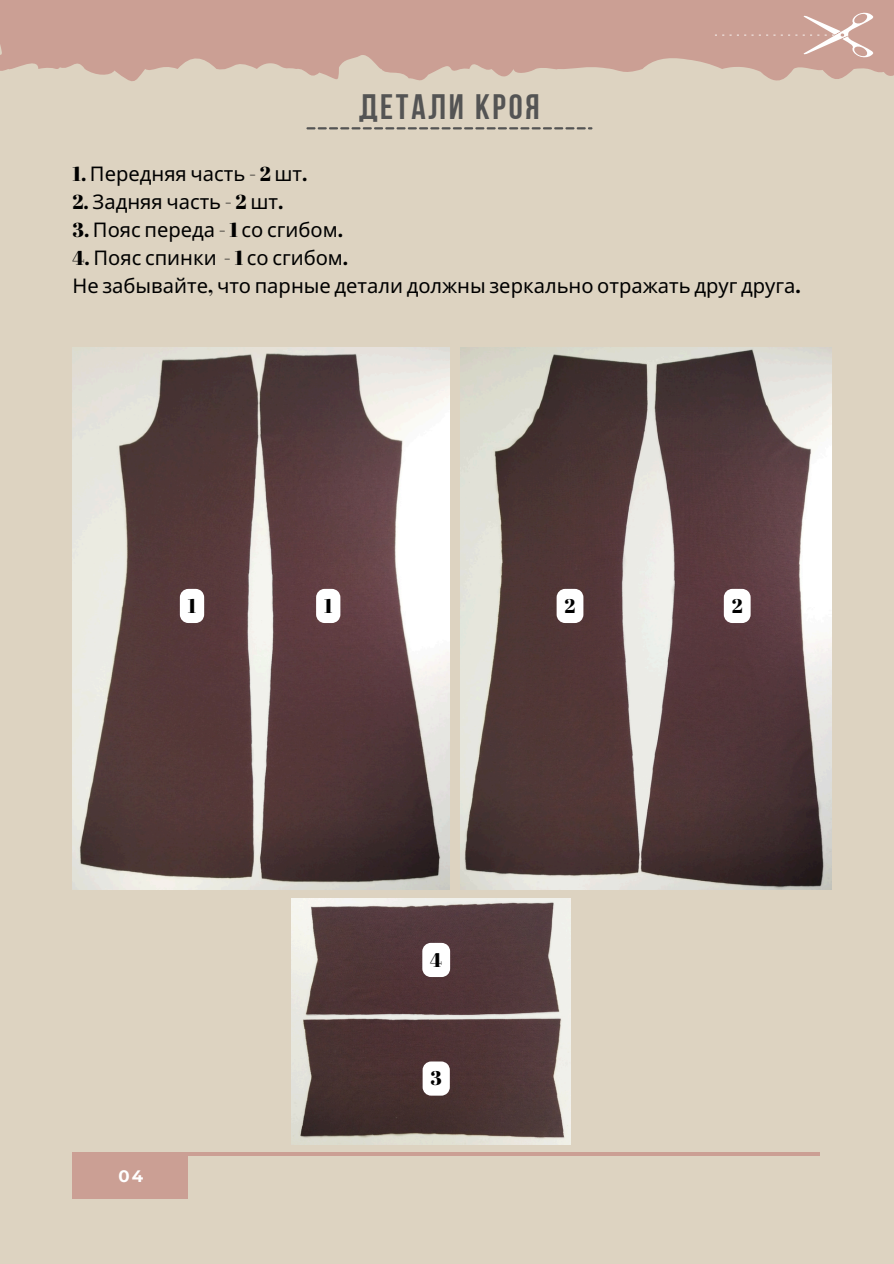
<style>
.page{position:relative;width:894px;height:1264px;background:#fff}
.page>*{position:absolute;margin:0;border:0;box-sizing:border-box;transform-origin:0 0}
.t1{font:35.25px "Bebas Neue Cyrillic";letter-spacing:.08em;color:#545454}
.t2{font:20.1px "Noto Sans";color:#000}
.t3{font:19.8px "Abril Fatface";color:#000}
.t4{font:700 16.5px "Montserrat";color:#fff}
.s1{font-family:"Abril Fatface"}
</style>
<div class="page">
<div style="left:0;top:0;width:893px;height:1263px;background:#ddd3c1"></div>
<div style="left:72px;top:1152px;width:115px;height:46px;background:#cb9f94"></div>
<hr style="left:72px;top:1152px;width:747px;height:3px;background:#cb9f94">
<svg style="left:0;top:0;width:893px;height:81px;fill:#cb9f94"></svg>
<svg style="left:744px;top:12px;width:131px;height:46px;background:#d0a99f"></svg>
<svg style="left:722px;top:35px;width:16px;height:1px"></svg>
<svg style="left:306px;top:127px;width:286px;height:2px"></svg>
<img style="left:460px;top:347px;width:371px;height:542px">
<img style="left:72px;top:347px;width:377px;height:542px">
<img style="left:291px;top:898px;width:279px;height:246px">
<svg style="left:180px;top:589px;width:24px;height:34px"></svg>
<svg style="left:316px;top:589px;width:24px;height:34px"></svg>
<svg style="left:556px;top:589px;width:27px;height:34px"></svg>
<svg style="left:723px;top:589px;width:27px;height:34px"></svg>
<svg style="left:422px;top:1061px;width:27px;height:34px"></svg>
<svg style="left:422px;top:942px;width:28px;height:35px"></svg>
<p class="t1" style="left:359px;top:92px;width:182px">Детали кроя</p>
<p class="t2" style="left:72px;top:159px;width:236px"><span class="s1">1.</span> Передняя часть <span class="s1">- 2</span> шт<span class="s1">.</span></p>
<p class="t2" style="left:72px;top:187px;width:212px"><span class="s1">2.</span> Задняя часть <span class="s1">- 2</span> шт<span class="s1">.</span></p>
<p class="t2" style="left:72px;top:216px;width:272px"><span class="s1">3.</span> Пояс переда <span class="s1">- 1</span> со сгибом<span class="s1">.</span></p>
<p class="t2" style="left:72px;top:244px;width:277px"><span class="s1">4.</span> Пояс спинки <span class="s1">- 1</span> со сгибом<span class="s1">.</span></p>
<p class="t2" style="left:72px;top:272px;width:729px">Не забывайте<span class="s1">,</span> что парные детали должны зеркально отражать друг друга<span class="s1">.</span></p>
<h1 class="t3" style="left:188px;top:591px;width:10px">1</h1>
<p class="t3" style="left:324px;top:591px;width:10px">1</p>
<p class="t3" style="left:564px;top:591px;width:12px">2</p>
<p class="t3" style="left:731px;top:591px;width:12px">2</p>
<p class="t4" style="left:118px;top:1166px;width:26px">04</p>
<p class="t3" style="left:430px;top:945px;width:13px">4</p>
<p class="t3" style="left:430px;top:1064px;width:13px">3</p>
</div>
